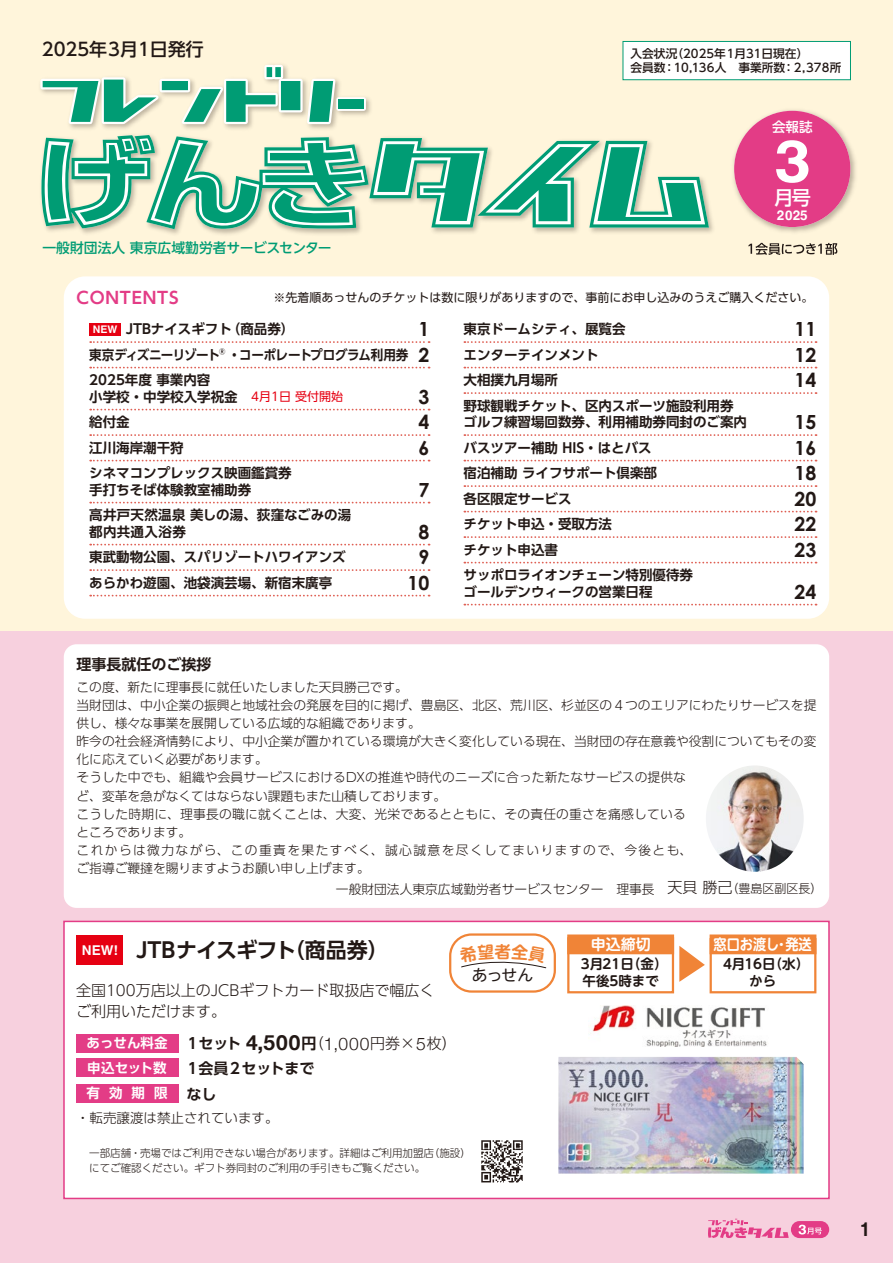
<style>
.page{position:relative;width:893px;height:1263px;background:#fff5db}
.page>*{position:absolute;margin:0;border:0;box-sizing:border-box;transform-origin:0 0}
.t1{font:700 58.5px "Helvetica";color:#fff;scale:1.13 1}
.t2{font:700 21px "UD Shin Go Pr 6 N De";letter-spacing:-.02em;color:#221815}
.t3{font:700 19.5px "Century Gothic Pro";color:#221815}
.t4{font:500 19.5px "UD Shin Go Pro";color:#fff}
.t5{font:500 18px "UD Shin Go Pro";color:#221815}
.t6{font:700 17.25px "Gothic MB101 Pro De";color:#221815}
.t7{font:700 16.5px "UD Shin Go Pr 6 N De";letter-spacing:.05em;color:#e33c86}
.t8{font:700 16.5px "UD Shin M Go Pr 6 N De";color:#f08437}
.t9{font:15.75px "UD Shin M Go Pr 6 N";color:#221815}
.t10{font:300 15px/21px "UD Shin Go Pr 6 N";color:#221815}
.t11{font:300 15px "UD Shin Go Pro";color:#221815}
.t12{font:700 15px/25.2px "UD Shin Go Pro De";color:#221815}
.t13{font:700 15px "UD Shin Go Pr 6 N De";color:#221815}
.t14{font:700 15px "UD Shin M Go Pr 6 N De";color:#fff;scale:.88 1}
.t15{font:700 15px "UD Shin M Go Pr 6 N De";color:#fff}
.t16{font:500 13.8px "UD Shin Go NT Pro";color:#009c74}
.t17{font:700 13.5px/16.5px "UD Shin Go Pr 6 N De";color:#221815}
.t18{font:700 13.5px/25.5px "UD Shin Go Pr 6 N De";letter-spacing:-.02em;color:#221815;scale:.93 1}
.t19{font:700 13.5px/16.5px "UD Shin M Go Pr 6 N De";color:#221815;text-align:center}
.t20{font:700 13.5px/25px "UD Shin Go Pr 6 N De";color:#fff;text-align:justify}
.t21{font:300 13.5px "UD Shin Go Pr 6 N";color:#221815}
.t22{font:700 13.5px "Helvetica";color:#fff}
.t23{font:500 13.5px "UD Shin Go Pro";color:#fff}
.t24{font:300 12.75px/18px "UD Shin Go Pr 6 N";color:#221815}
.t25{font:12px "UD Shin Go Pr 6 N";color:#221815}
.t26{font:500 11.7px/14.1px "UD Shin Go Pro";color:#221815}
.t27{font:300 10.5px/15px "UD Shin Go Pr 6 N";color:#221815}
.s1{font-family:"Helvetica";font-size:10.5px;color:#fff}
.s2{font-family:"UD Shin Go Pr 6 N";font-weight:400}
.s3{font-family:"Century Gothic Pro";font-size:19.5px}
.s4{font-family:"UD Shin Go Pr 6 N";font-weight:400;font-size:12px;color:#e60012}
.s5{font-size:15px}
.s6{font-size:12px}
.s7{font-family:"UD Shin Go Pro De";font-weight:700}
.s8{font-family:"Helvetica Neue";font-weight:700;font-size:20.85px}
.s9{font-family:"Helvetica Neue";font-size:17.4px}
</style>
<div class="page">
<div style="left:0;top:631px;width:893px;height:632px;background:#f7d0de"></div>
<img style="left:432px;top:208px;width:281px;height:25px">
<img style="left:47px;top:229px;width:314px;height:6px">
<img style="left:733px;top:110px;width:123px;height:123px">
<div style="left:734px;top:111px;width:116px;height:116px;background:#e33c86;border-radius:50%"></div>
<div style="left:623px;top:41px;width:227px;height:39px;background:#fff"></div>
<div style="left:623px;top:41px;width:228px;height:39px;border:1px solid #009c74"></div>
<svg style="left:748px;top:243px;width:89px;height:12px"></svg>
<img style="left:70px;top:81px;width:301px;height:48px">
<div style="left:336px;top:97px;width:30px;height:14px;border:4px solid #fff"></div>
<svg style="left:40px;top:64px;width:298px;height:62px"></svg>
<div style="left:339px;top:99px;width:25px;height:10px;background:#009c74"></div>
<svg style="left:41px;top:135px;width:668px;height:94px"></svg>
<div style="left:64px;top:276px;width:765px;height:343px;background:#fff;border-radius:21px"></div>
<svg style="left:90px;top:341px;width:340px;height:2px"></svg>
<svg style="left:90px;top:367px;width:340px;height:1px"></svg>
<svg style="left:90px;top:409px;width:340px;height:1px"></svg>
<svg style="left:90px;top:434px;width:340px;height:2px"></svg>
<svg style="left:90px;top:460px;width:340px;height:1px"></svg>
<svg style="left:90px;top:502px;width:340px;height:1px"></svg>
<svg style="left:90px;top:544px;width:340px;height:1px"></svg>
<svg style="left:90px;top:569px;width:340px;height:2px"></svg>
<svg style="left:90px;top:595px;width:340px;height:1px"></svg>
<div style="left:89px;top:323px;width:32px;height:13px;background:#e60012"></div>
<svg style="left:464px;top:341px;width:352px;height:2px"></svg>
<svg style="left:464px;top:367px;width:352px;height:1px"></svg>
<svg style="left:464px;top:392px;width:352px;height:2px"></svg>
<svg style="left:464px;top:434px;width:352px;height:2px"></svg>
<svg style="left:464px;top:460px;width:352px;height:1px"></svg>
<svg style="left:464px;top:485px;width:352px;height:2px"></svg>
<svg style="left:464px;top:511px;width:352px;height:1px"></svg>
<svg style="left:464px;top:536px;width:352px;height:2px"></svg>
<svg style="left:464px;top:562px;width:352px;height:1px"></svg>
<svg style="left:464px;top:604px;width:352px;height:1px"></svg>
<div style="left:63px;top:921px;width:767px;height:278px;background:#fff;border:2px solid #e33c86"></div>
<div style="left:77px;top:935px;width:46px;height:30px;background:#e60012"></div>
<svg style="left:708px;top:1218px;width:81px;height:20px"></svg>
<div style="left:791px;top:1221px;width:38px;height:17px;background:#e33c86;border-radius:9px"></div>
<svg style="left:798px;top:1225px;width:24px;height:9px"></svg>
<div style="left:64px;top:644px;width:765px;height:264px;background:#fff;border-radius:13px"></div>
<img style="left:481px;top:1140px;width:42px;height:43px">
<img style="left:592px;top:1005px;width:175px;height:41px">
<div style="left:76px;top:1034px;width:102px;height:18px;background:#e33c86"></div>
<div style="left:76px;top:1059px;width:102px;height:18px;background:#e33c86"></div>
<div style="left:76px;top:1084px;width:102px;height:18px;background:#e33c86"></div>
<img style="left:558px;top:1057px;width:246px;height:116px">
<svg style="left:679px;top:946px;width:26px;height:36px"></svg>
<div style="left:710px;top:938px;width:106px;height:55px;background:#fff;border:2px solid #f08437"></div>
<div style="left:710px;top:934px;width:106px;height:20px;background:#f08437;border:2px solid #f08437"></div>
<div style="left:567px;top:937px;width:107px;height:56px;background:#fff;border:2px solid #f08437"></div>
<div style="left:567px;top:934px;width:107px;height:20px;background:#f08437;border:2px solid #f08437"></div>
<div style="left:449px;top:933px;width:107px;height:60px;border:2px solid #f08437;border-radius:21px"></div>
<img style="left:706px;top:766px;width:98px;height:106px">
<svg style="left:461px;top:961px;width:86px;height:8px"></svg>
<h3 class="t5" style="left:42px;top:35px;width:164px">2025年3月1日発行</h3>
<p class="t16" style="left:42px;top:237px;width:291px">一般財団法人 東京広域勤労者サービスセンター</p>
<p class="t26" style="left:631px;top:46px;width:213px">入会状況（2025年1月31日現在）<br>会員数：10,136人　事業所数： 2,378所</p>
<p class="t23" style="left:772px;top:116px;width:42px">会報誌</p>
<h1 class="t1" style="left:774px;top:126px;width:34px">3</h1>
<h3 class="t4" style="left:774px;top:182px;width:39px">月号</h3>
<p class="t22" style="left:777px;top:207px;width:32px">2025</p>
<p class="t7" style="left:77px;top:284px;width:104px">CONTENTS</p>
<p class="t25" style="left:274px;top:288px;width:541px">※先着順あっせんのチケットは数に限りがありますので、事前にお申し込みのうえご購入ください。</p>
<p class="t17" style="left:93px;top:321px;width:203px"><span class="s1">NEW</span> JTBナイスギフト（商品券）</p>
<h3 class="t3" style="left:419px;top:317px;width:12px">1</h3>
<p class="t18" style="left:89px;top:342px;width:367px">東京ディズニーリゾート<span class="s2">®</span>・コーポレートプログラム利用券 <span class="s3">2<br></span>2025年度 事業内容</p>
<p class="t17" style="left:89px;top:388px;width:255px">小学校・中学校入学祝金　<span class="s4">4月1日 受付開始</span></p>
<h3 class="t3" style="left:419px;top:385px;width:12px">3</h3>
<p class="t17" style="left:89px;top:414px;width:42px">給付金</p>
<h3 class="t3" style="left:419px;top:410px;width:12px">4</h3>
<p class="t17" style="left:89px;top:439px;width:96px">江川海岸潮干狩</p>
<h3 class="t3" style="left:419px;top:436px;width:12px">6</h3>
<p class="t17" style="left:89px;top:465px;width:204px">シネマコンプレックス映画鑑賞券手打ちそば体験教室補助券</p>
<h3 class="t3" style="left:419px;top:478px;width:12px">7</h3>
<p class="t17" style="left:89px;top:507px;width:264px">高井戸天然温泉 美しの湯、荻窪なごみの湯都内共通入浴券</p>
<h3 class="t3" style="left:419px;top:520px;width:12px">8</h3>
<p class="t17" style="left:89px;top:549px;width:258px">東武動物公園、スパリゾートハワイアンズ</p>
<h3 class="t3" style="left:419px;top:545px;width:12px">9</h3>
<p class="t17" style="left:89px;top:574px;width:245px">あらかわ遊園、池袋演芸場、新宿末廣亭</p>
<h3 class="t3" style="left:408px;top:571px;width:23px">10</h3>
<p class="t17" style="left:463px;top:321px;width:163px">東京ドームシティ、展覧会</p>
<h3 class="t3" style="left:795px;top:317px;width:23px">11</h3>
<p class="t17" style="left:463px;top:346px;width:136px">エンターテインメント</p>
<h3 class="t3" style="left:795px;top:343px;width:23px">12</h3>
<p class="t17" style="left:463px;top:372px;width:96px">大相撲九月場所</p>
<h3 class="t3" style="left:795px;top:368px;width:23px">14</h3>
<p class="t17" style="left:463px;top:397px;width:285px">野球観戦チケット、区内スポーツ施設利用券ゴルフ練習場回数券、利用補助券同封のご案内</p>
<h3 class="t3" style="left:795px;top:410px;width:23px">15</h3>
<p class="t17" style="left:463px;top:439px;width:190px">バスツアー補助 HIS・はとバス</p>
<h3 class="t3" style="left:795px;top:436px;width:23px">16</h3>
<p class="t17" style="left:463px;top:465px;width:195px">宿泊補助 ライフサポート倶楽部</p>
<h3 class="t3" style="left:795px;top:461px;width:23px">18</h3>
<p class="t17" style="left:463px;top:490px;width:109px">各区限定サービス</p>
<h3 class="t3" style="left:795px;top:487px;width:23px">20</h3>
<p class="t17" style="left:463px;top:516px;width:150px">チケット申込・受取方法</p>
<h3 class="t3" style="left:795px;top:512px;width:23px">22</h3>
<p class="t17" style="left:463px;top:541px;width:96px">チケット申込書</p>
<h3 class="t3" style="left:795px;top:538px;width:23px">23</h3>
<p class="t17" style="left:463px;top:567px;width:231px">サッポロライオンチェーン特別優待券ゴールデンウィークの営業日程</p>
<h3 class="t3" style="left:795px;top:580px;width:23px">24</h3>
<p class="t13" style="left:77px;top:652px;width:137px">理事長就任のご挨拶</p>
<p class="t24" style="left:77px;top:678px;width:741px">この度、新たに理事長に就任いたしました天貝勝己です。<br>当財団は、中小企業の振興と地域社会の発展を目的に掲げ、豊島区、北区、荒川区、杉並区の４つのエリアにわたりサービスを提供し、様々な事業を展開している広域的な組織であります。<br>昨今の社会経済情勢により、中小企業が置かれている環境が大きく変化している現在、当財団の存在意義や役割についてもその変化に応えていく必要があります。<br>そうした中でも、組織や会員サービスにおけるDXの推進や時代のニーズに合った新たなサービスの提供な<br>ど、変革を急がなくてはならない課題もまた山積しております。<br>こうした時期に、理事長の職に就くことは、大変、光栄であるとともに、その責任の重さを痛感している<br>ところであります。<br>これからは微力ながら、この重責を果たすべく、誠心誠意を尽くしてまいりますので、今後とも、<br>ご指導ご鞭撻を賜りますようお願い申し上げます。</p>
<p class="t24" style="left:336px;top:879px;width:488px">一般財団法人東京広域勤労者サービスセンター　理事長　<span class="s5">天貝 勝己</span><span class="s6">（豊島区副区長）</span></p>
<h2 class="t2" style="left:136px;top:933px;width:254px">JTBナイスギフト（商品券）</h2>
<p class="t10" style="left:76px;top:979px;width:360px">全国100万店以上のJCBギフトカード取扱店で幅広くご利用いただけます。</p>
<p class="t11" style="left:185px;top:1031px;width:273px"><span class="s7">１セット</span> <span class="s8">4,500</span><span class="s7">円</span>（<span class="s9">1,000</span>円券×<span class="s9">5</span>枚）</p>
<p class="t12" style="left:185px;top:1056px;width:131px">１会員２セットまでなし</p>
<p class="t21" style="left:76px;top:1107px;width:204px">・転売譲渡は禁止されています。</p>
<p class="t22" style="left:82px;top:942px;width:37px">NEW!</p>
<p class="t20" style="left:87px;top:1030px;width:82px">あっせん料金申込セット数有効期限</p>
<p class="t27" style="left:89px;top:1145px;width:383px">一部店舗・売場ではご利用できない場合があります。詳細はご利用加盟店（施設）にてご確認ください。ギフト券同封のご利用の手引きもご覧ください。</p>
<p class="t8" style="left:495px;top:937px;width:18px">者</p>
<p class="t9" style="left:472px;top:962px;width:63px">あっせん</p>
<p class="t15" style="left:591px;top:931px;width:61px">申込締切</p>
<p class="t19" style="left:581px;top:955px;width:88px;text-align:left">3月21日（金）午後5時まで</p>
<p class="t14" style="left:713px;top:931px;width:113px">窓口お渡し<span class="s6">・</span>発送</p>
<p class="t19" style="left:723px;top:955px;width:88px">4月16日（水）から</p>
<h3 class="t6" style="left:859px;top:1215px;width:15px">1</h3>
</div>
